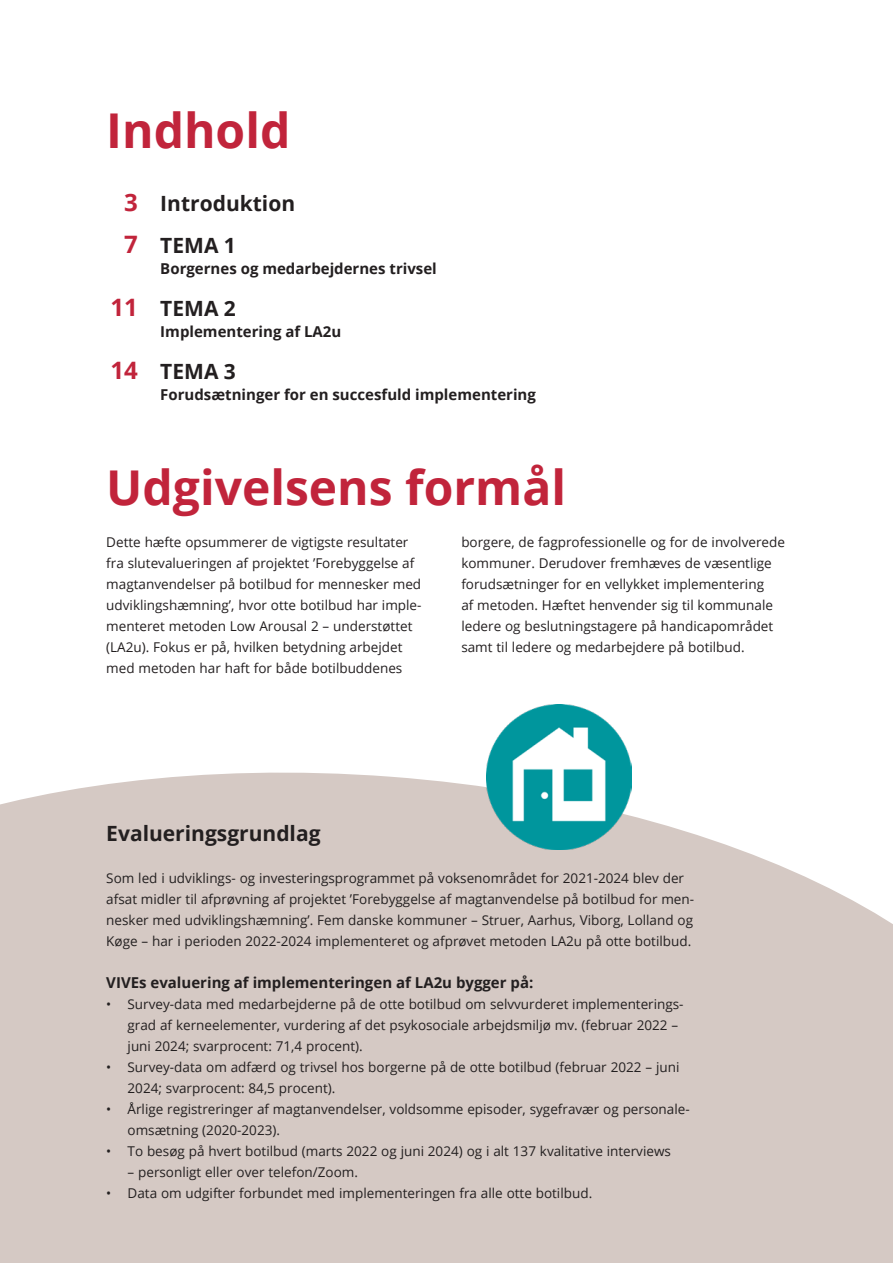
<style>
.page{position:relative;width:893px;height:1263px;background:#fff}
.page>*{position:absolute;margin:0;border:0;box-sizing:border-box;transform-origin:0 0}
.t1{font:700 48px "Open Sans";color:#c1243b}
.t2{font:700 21px "Open Sans";color:#231f20}
.t3{font:700 15px "Open Sans";color:#231f20}
.t4{font:13.5px/21px "Open Sans";color:#231f20}
.s1{font-size:24px;color:#c1243b}
</style>
<div class="page">
<div style="left:0;top:772px;width:893px;height:491px;background:#d5c9c4"></div>
<img style="left:486px;top:704px;width:146px;height:146px">
<h1 class="t1" style="left:106px;top:96px;width:186px">Indhold</h1>
<p class="t2" style="left:124px;top:188px;width:173px"><span class="s1">3</span> Introduktion</p>
<p class="t2" style="left:124px;top:230px;width:113px"><span class="s1">7</span> TEMA 1</p>
<p class="t3" style="left:160px;top:257px;width:278px">Borgernes og medarbejdernes trivsel</p>
<p class="t2" style="left:110px;top:293px;width:127px"><span class="s1">11</span> TEMA 2</p>
<p class="t3" style="left:160px;top:320px;width:183px">Implementering af LA2u</p>
<p class="t2" style="left:110px;top:356px;width:127px"><span class="s1">14</span> TEMA 3</p>
<p class="t3" style="left:160px;top:383px;width:377px">Forudsætninger for en succesfuld implementering</p>
<h1 class="t1" style="left:106px;top:453px;width:461px">Udgivelsens formål</h1>
<p class="t4" style="left:106px;top:531px;width:317px">Dette hæfte opsummerer de vigtigste resultater fra slutevalueringen af projektet ’Forebyggelse af magtanvendelser på botilbud for mennesker med udviklingshæmning’, hvor otte botilbud har imple&shy;menteret metoden Low Arousal 2 – understøttet (LA2u). Fokus er på, hvilken betydning arbejdet med metoden har haft for både botilbuddenes</p>
<p class="t4" style="left:461px;top:531px;width:325px">borgere, de fagprofessionelle og for de involverede kommuner. Derudover fremhæves de væsentlige forudsætninger for en vellykket implementering<br>af metoden. Hæftet henvender sig til kommunale ledere og beslutningstagere på handicapområdet samt til ledere og medarbejdere på botilbud.</p>
<h2 class="t2" style="left:106px;top:818px;width:216px">Evalueringsgrundlag</h2>
<p class="t4" style="left:106px;top:867px;width:589px">Som led i udviklings- og investeringsprogrammet på voksenområdet for 2021-2024 blev der afsat midler til afprøvning af projektet ’Forebyggelse af magtanvendelse på botilbud for men&shy;nesker med udviklingshæmning’. Fem danske kommuner – Struer, Aarhus, Viborg, Lolland og Køge – har i perioden 2022-2024 implementeret og afprøvet metoden LA2u på otte botilbud.</p>
<h3 class="t3" style="left:106px;top:971px;width:429px">VIVEs evaluering af implementeringen af LA2u bygger på:</h3>
<p class="t4" style="left:128px;top:993px;width:558px;text-indent:-21px">• Survey-data med medarbejderne på de otte botilbud om selvvurderet implementerings&shy;grad af kerneelementer, vurdering af det psykosociale arbejdsmiljø mv. (februar 2022 – juni 2024; svarprocent: 71,4 procent).</p>
<p class="t4" style="left:128px;top:1056px;width:553px;text-indent:-21px">• Survey-data om adfærd og trivsel hos borgerne på de otte botilbud (februar 2022 – juni<br>2024; svarprocent: 84,5 procent).</p>
<p class="t4" style="left:128px;top:1098px;width:564px;text-indent:-21px">• Årlige registreringer af magtanvendelser, voldsomme episoder, sygefravær og personale&shy;omsætning (2020-2023).</p>
<p class="t4" style="left:106px;top:1140px;width:566px">• To besøg på hvert botilbud (marts 2022 og juni 2024) og i alt 137 kvalitative interviews</p>
<p class="t4" style="left:128px;top:1161px;width:232px">– personligt eller over telefon/Zoom.</p>
<p class="t4" style="left:106px;top:1182px;width:487px">• Data om udgifter forbundet med implementeringen fra alle otte botilbud.</p>
</div>
